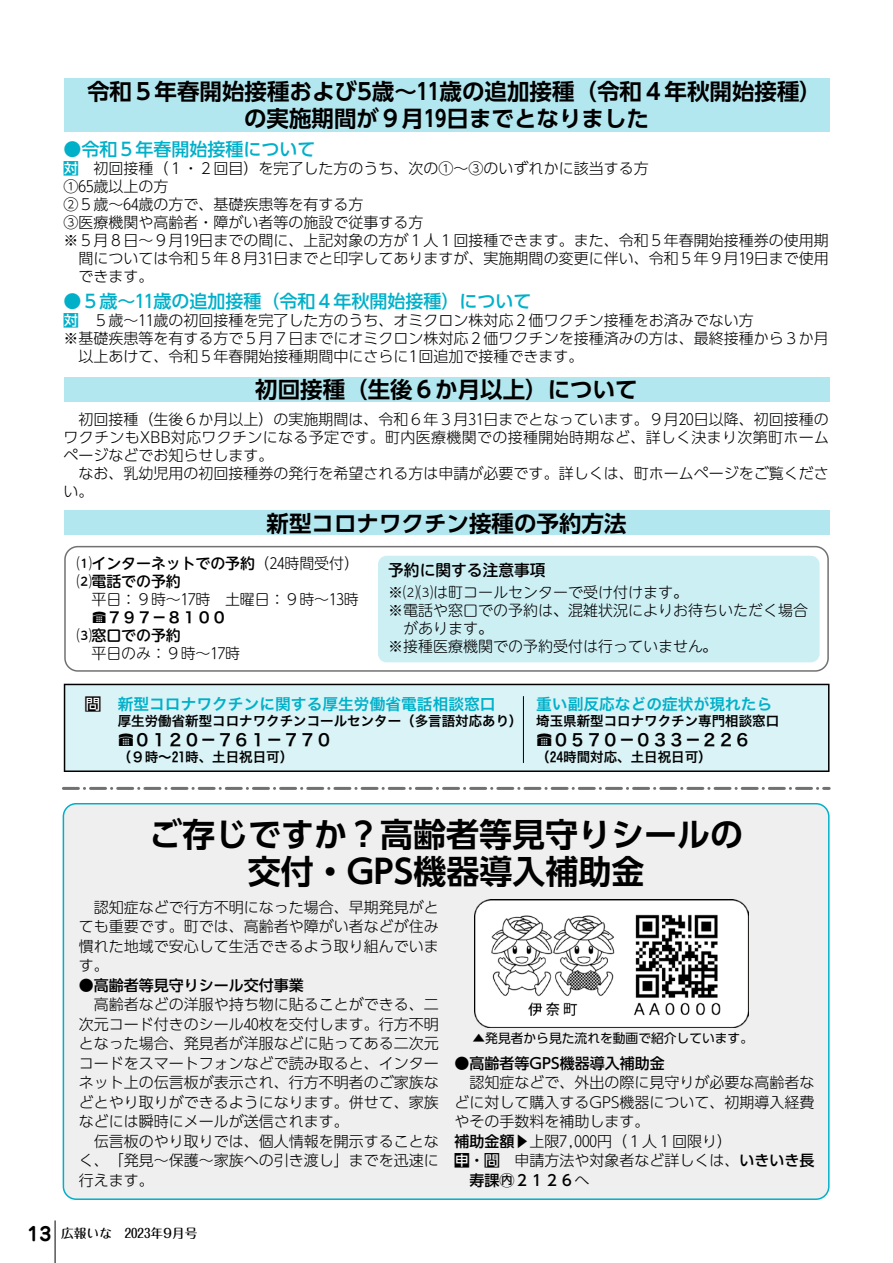
<style>
.page{position:relative;width:893px;height:1263px;background:#fff}
.page>*{position:absolute;margin:0;border:0;box-sizing:border-box;transform-origin:0 0}
.t1{font:700 33px/37.5px "UD Shin Go Pro De";color:#000;text-align:center}
.t2{font:700 22.5px/27px "UD Shin Go Pro De";color:#000}
.t3{font:500 18px "UD Shin Go Pro";color:#00b0c9}
.t4{font:16.5px "Hira Kaku Std W6";color:#000}
.t5{font:15.75px "Hira Kaku Std W6";color:#00b0c9}
.t6{font:500 15.75px "UD Shin M Go Pro";color:#000}
.t7{font:300 15px/19.5px "UD Shin Go Pro";color:#000}
.t8{font:300 15px "UD Shin M Go Pro";color:#000}
.t9{font:500 15px/18px "UD Shin M Go Pro";letter-spacing:-.01em;color:#000}
.t10{font:500 15px "UD Shin Go Pro";color:#000}
.t11{font:15px "Hira Kaku Std W6";color:#000}
.t12{font:13.5px "Hira Kaku Std W6";color:#000}
.t13{font:12.75px "UD Shin Go Pro";color:#000}
.t14{font:500 12.75px "Maru Fo Pro";color:#000}
.s1{font-family:"ina kigo 2018";font-weight:400;color:#00b0c9}
.s2{font-weight:300}
.s3{font-family:"BLS Gaiji X Rml"}
.s4{font-family:"ina kigo 2018";color:#fff}
.s5{font-family:"ina kigo 2018";color:#000}
.s6{font-weight:500}
.s7{color:#fff}
.s8{font-family:"ina kigo 2018";font-weight:400}
.s9{font-family:"Koz Go Pr 6 N";font-weight:400}
.s10{font-family:"Jun 501 Pro";font-weight:700;font-size:18.75px}
</style>
<div class="page">
<div style="left:64px;top:377px;width:765px;height:24px;background:#b3e7ef"></div>
<div style="left:64px;top:78px;width:765px;height:54px;background:#b3e7ef"></div>
<div style="left:63px;top:804px;width:766px;height:395px;background:#efefef;border-radius:13px"></div>
<div style="left:63px;top:803px;width:766px;height:397px;border:2px solid #00b0c9;border-radius:13px"></div>
<img style="left:474px;top:900px;width:275px;height:127px">
<div style="left:64px;top:684px;width:765px;height:88px;background:#d9f3f7"></div>
<hr style="left:523px;top:696px;width:1px;height:67px;background:#000">
<div style="left:64px;top:510px;width:765px;height:25px;background:#b3e7ef"></div>
<div style="left:64px;top:546px;width:765px;height:126px;border:2px solid #727171;border-radius:13px"></div>
<div style="left:378px;top:556px;width:442px;height:106px;background:#cceff4;border-radius:9px"></div>
<svg style="left:63px;top:787px;width:766px;height:3px"></svg>
<hr style="left:55px;top:1220px;width:1px;height:43px;background:#000">
<h2 class="t2" style="left:244px;top:78px;width:579px;text-indent:-157px">令和５年春開始接種および5歳～11歳の追加接種（令和４年秋開始接種）の実施期間が９月19日までとなりました</h2>
<p class="t3" style="left:64px;top:135px;width:253px">●令和５年春開始接種について</p>
<p class="t7" style="left:64px;top:158px;width:586px"><span class="s1">対</span>　初回接種（１・２回目）を完了した方のうち、次の①～③のいずれかに該当する方</p>
<p class="t7" style="left:64px;top:176px;width:106px">①65歳以上の方</p>
<p class="t7" style="left:64px;top:194px;width:301px">②５歳～64歳の方で、基礎疾患等を有する方</p>
<p class="t7" style="left:64px;top:212px;width:361px">③医療機関や高齢者・障がい者等の施設で従事する方</p>
<p class="t7" style="left:64px;top:230px;width:766px">※５月８日～９月19日までの間に、上記対象の方が１人１回接種できます。また、令和５年春開始接種券の使用期</p>
<p class="t7" style="left:79px;top:248px;width:751px">間については令和５年８月31日までと印字してありますが、実施期間の変更に伴い、令和５年９月19日まで使用</p>
<p class="t7" style="left:79px;top:266px;width:76px">できます。</p>
<p class="t3" style="left:64px;top:286px;width:469px">●５歳～11歳の追加接種（令和４年秋開始接種）について</p>
<p class="t7" style="left:64px;top:310px;width:691px"><span class="s1">対</span>　５歳～11歳の初回接種を完了した方のうち、オミクロン株対応２価ワクチン接種をお済みでない方</p>
<p class="t7" style="left:64px;top:328px;width:766px">※基礎疾患等を有する方で５月７日までにオミクロン株対応２価ワクチンを接種済みの方は、最終接種から３か月</p>
<p class="t7" style="left:79px;top:346px;width:506px">以上あけて、令和５年春開始接種期間中にさらに1回追加で接種できます。</p>
<h2 class="t2" style="left:255px;top:376px;width:384px">初回接種（生後６か月以上）について</h2>
<p class="t7" style="left:64px;top:410px;width:767px;line-height:18px">　初回接種（生後６か月以上）の実施期間は、令和６年３月31日までとなっています。９月20日以降、初回接種のワクチンもXBB対応ワクチンになる予定です。町内医療機関での接種開始時期など、詳しく決まり次第町ホームページなどでお知らせします。<br>　なお、乳幼児用の初回接種券の発行を希望される方は申請が必要です。詳しくは、町ホームページをご覧ください。</p>
<h2 class="t2" style="left:267px;top:509px;width:362px">新型コロナワクチン接種の予約方法</h2>
<p class="t9" style="left:77px;top:553px;width:284px">⑴インターネットでの予約<span class="s2">（24時間受付）<br></span>⑵電話での予約</p>
<p class="t8" style="left:77px;top:587px;width:283px">　平日：９時～17時　土曜日：９時～13時</p>
<p class="t11" style="left:77px;top:606px;width:151px"><span class="s3">　蕕</span>７９７－８１００</p>
<p class="t9" style="left:77px;top:625px;width:106px">⑶窓口での予約</p>
<p class="t8" style="left:77px;top:641px;width:165px">　平日のみ：９時～17時</p>
<p class="t6" style="left:388px;top:558px;width:159px">予約に関する注意事項</p>
<p class="t8" style="left:388px;top:580px;width:301px">※⑵⑶は町コールセンターで受け付けます。</p>
<p class="t8" style="left:388px;top:598px;width:421px">※電話や窓口での予約は、混雑状況によりお待ちいただく場合</p>
<p class="t8" style="left:403px;top:616px;width:91px">があります。</p>
<p class="t8" style="left:388px;top:634px;width:330px">※接種医療機関での予約受付は行っていません。</p>
<p class="t5" style="left:85px;top:692px;width:412px"><span class="s4">■</span><span class="s5">問</span> 新型コロナワクチンに関する厚生労働省電話相談窓口</p>
<p class="t12" style="left:118px;top:711px;width:406px">厚生労働省新型コロナワクチンコールセンター（多言語対応あり）</p>
<p class="t4" style="left:118px;top:727px;width:216px"><span class="s3">蕕</span>０１２０－７６１－７７０</p>
<p class="t12" style="left:118px;top:747px;width:177px">（９時～21時、土日祝日可）</p>
<p class="t5" style="left:536px;top:692px;width:238px">重い副反応などの症状が現れたら</p>
<p class="t12" style="left:536px;top:711px;width:244px">埼玉県新型コロナワクチン専門相談窓口</p>
<p class="t4" style="left:536px;top:727px;width:216px"><span class="s3">蕕</span>０５７０－０３３－２２６</p>
<p class="t12" style="left:536px;top:747px;width:177px">（24時間対応、土日祝日可）</p>
<h1 class="t1" style="left:149px;top:814px;width:595px">ご存じですか？高齢者等見守りシールの交付・GPS機器導入補助金</h1>
<p class="t7" style="left:79px;top:897px;width:361px;text-align:justify">　認知症などで行方不明になった場合、早期発見がとても重要です。町では、高齢者や障がい者などが住み慣れた地域で安心して生活できるよう取り組んでいます。</p>
<p class="t10" style="left:79px;top:973px;width:226px">●高齢者等見守りシール交付事業</p>
<p class="t7" style="left:79px;top:994px;width:361px">　高齢者などの洋服や持ち物に貼ることができる、二次元コード付きのシール40枚を交付します。行方不明となった場合、発見者が洋服などに貼ってある二次元コードをスマートフォンなどで読み取ると、インターネット上の伝言板が表示され、行方不明者のご家族などとやり取りができるようになります。併せて、家族などには瞬時にメールが送信されます。<br>　伝言板のやり取りでは、個人情報を開示することなく、「発見～保護～家族への引き渡し」までを迅速に行えます。</p>
<p class="t13" style="left:473px;top:1028px;width:282px">▲発見者から見た流れを動画で紹介しています。</p>
<p class="t10" style="left:455px;top:1051px;width:212px">●高齢者等GPS機器導入補助金</p>
<p class="t7" style="left:455px;top:1072px;width:361px">　認知症などで、外出の際に見守りが必要な高齢者などに対して購入するGPS機器について、初期導入経費やその手数料を補助します。<br><span class="s6">補助金額▶</span>上限7,000円（１人１回限り）</p>
<p class="t7" style="left:470px;top:1150px;width:346px;text-indent:-15px"><span class="s7">■</span><span class="s8">申</span><span class="s9">・</span><span class="s7">■</span><span class="s8">問</span> 申請方法や対象者など詳しくは、<span class="s6">いきいき長寿課</span><span class="s8">＊</span><span class="s6">２１２６</span>へ</p>
<p class="t14" style="left:28px;top:1223px;width:172px"><span class="s10">13</span> 広報いな　2023年9月号</p>
</div>
